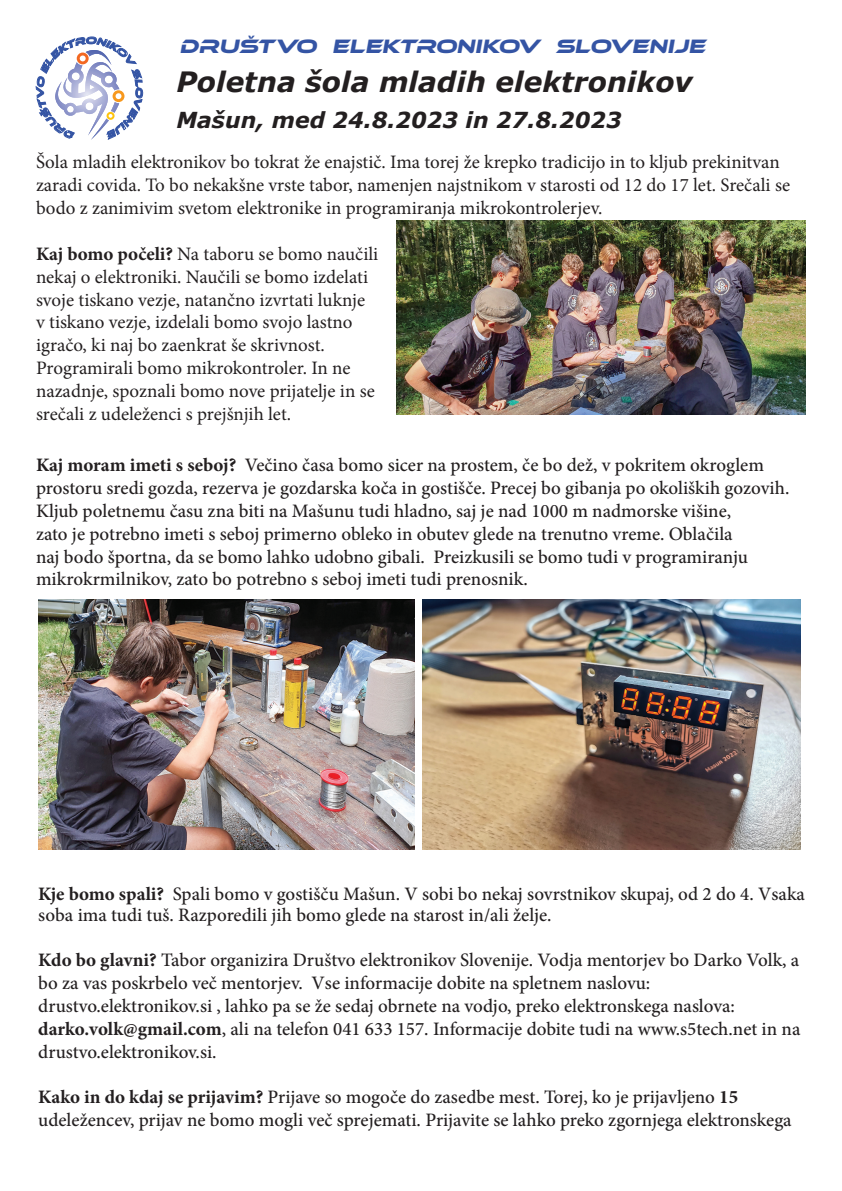
<style>
.page{position:relative;width:842px;height:1191px;background:#fff}
.page>*{position:absolute;margin:0;border:0;box-sizing:border-box;transform-origin:0 0}
.t1{font:italic 700 28px "Verdana";color:#231f20}
.t2{font:italic 700 22px "Verdana";color:#231f20}
.t3{font:italic 20px "Ethnocentric Rg";color:#3454a4}
.t4{font:500 19px/22.8px "Minion Pro";color:#231f20}
.t5{font:19px/22.8px "Minion Pro";color:#231f20}
.s1{font-weight:700}
</style>
<div class="page">
<svg style="left:36px;top:37px;width:107px;height:103px"></svg>
<img style="left:396px;top:220px;width:410px;height:194px">
<img style="left:38px;top:599px;width:376px;height:251px">
<img style="left:422px;top:599px;width:378px;height:251px">
<p class="t3" style="left:179px;top:34px;width:528px">DRUŠTVO ELEKTRONIKOV SLOVENIJE</p>
<h1 class="t1" style="left:176px;top:62px;width:518px">Poletna šola mladih elektronikov</h1>
<p class="t2" style="left:176px;top:105px;width:447px">Mašun, med 24.8.2023 in 27.8.2023</p>
<p class="t5" style="left:36px;top:151px;width:756px">Šola mladih elektronikov bo tokrat že enajstič. Ima torej že krepko tradicijo in to kljub prekinitvan zaradi covida. To bo nekakšne vrste tabor, namenjen najstnikom v starosti od 12 do 17 let. Srečali se bodo z zanimivim svetom elektronike in programiranja mikrokontrolerjev.</p>
<p class="t5" style="left:36px;top:243px;width:344px"><span class="s1">Kaj bomo počeli?</span> Na taboru se bomo naučili nekaj o elektroniki. Naučili se bomo izdelati svoje tiskano vezje, natančno izvrtati luknje v tiskano vezje, izdelali bomo svojo lastno igračo, ki naj bo zaenkrat še skrivnost.<br>Programirali bomo mikrokontroler. In ne nazadnje, spoznali bomo nove prijatelje in se srečali z udeleženci s prejšnjih let.</p>
<p class="t4" style="left:36px;top:454px;width:755px"><span class="s1">Kaj moram imeti s seboj?</span> Večino časa bomo sicer na prostem, če bo dež, v pokritem okroglem prostoru sredi gozda, rezerva je gozdarska koča in gostišče. Precej bo gibanja po okoliških gozovih.<br>Kljub poletnemu času zna biti na Mašunu tudi hladno, saj je nad 1000 m nadmorske višine,<br>zato je potrebno imeti s seboj primerno obleko in obutev glede na trenutno vreme. Oblačila<br>naj bodo športna, da se bomo lahko udobno gibali. Preizkusili se bomo tudi v programiranju mikrokrmilnikov, zato bo potrebno s seboj imeti tudi prenosnik.</p>
<p class="t4" style="left:38px;top:883px;width:768px;line-height:21px"><span class="s1">Kje bomo spali?</span> Spali bomo v gostišču Mašun. V sobi bo nekaj sovrstnikov skupaj, od 2 do 4. Vsaka soba ima tudi tuš. Razporedili jih bomo glede na starost in/ali želje.</p>
<p class="t4" style="left:38px;top:949px;width:764px"><span class="s1">Kdo bo glavni?</span> Tabor organizira Društvo elektronikov Slovenije. Vodja mentorjev bo Darko Volk, a bo za vas poskrbelo več mentorjev. Vse informacije dobite na spletnem naslovu: drustvo.elektronikov.si , lahko pa se že sedaj obrnete na vodjo, preko elektronskega naslova: <span class="s1">darko.volk@gmail.com</span>, ali na telefon 041 633 157. Informacije dobite tudi na www.s5tech.net in na drustvo.elektronikov.si.</p>
<p class="t4" style="left:38px;top:1085px;width:755px"><span class="s1">Kako in do kdaj se prijavim?</span> Prijave so mogoče do zasedbe mest. Torej, ko je prijavljeno <span class="s1">15 </span>udeležencev, prijav ne bomo mogli več sprejemati. Prijavite se lahko preko zgornjega elektronskega</p>
</div>
